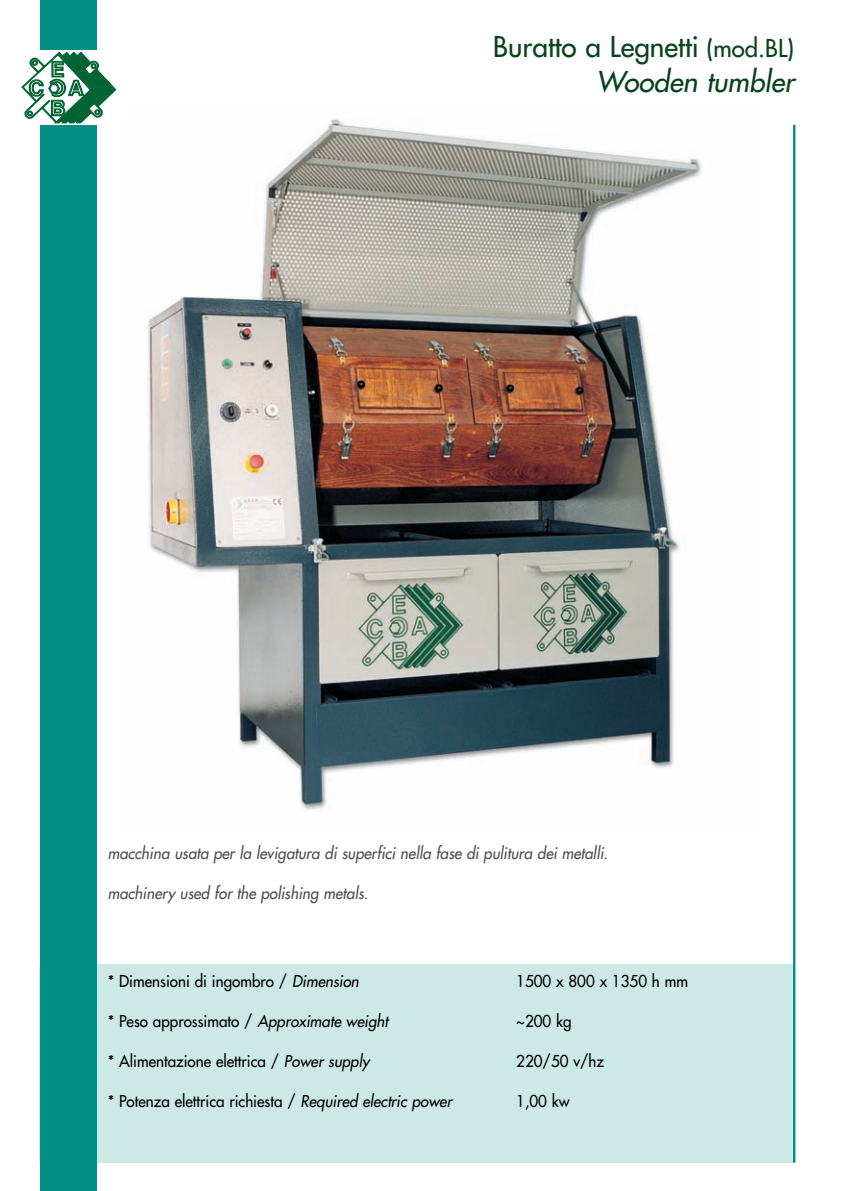
<style>
.page{position:relative;width:851px;height:1191px;background:#fff}
.page>*{position:absolute;margin:0;border:0;box-sizing:border-box;transform-origin:0 0}
.t1{font:28px/34.2px "Futura";color:#09431c;text-align:right}
.t2{font:16px "Futura";color:#000;scale:.95 1}
.t3{font:italic 16px "Futura";color:#4d4d4d;scale:.95 1}
.s1{font-size:24px}
.s2{font-style:italic}
</style>
<div class="page">
<div style="left:40px;top:964px;width:754px;height:198px;background:#cce9e6"></div>
<img style="left:147px;top:119px;width:554px;height:692px">
<div style="left:40px;top:0;width:56px;height:1191px;background:#008f82"></div>
<div style="left:11px;top:50px;width:114px;height:75px;background:#fff"></div>
<svg style="left:22px;top:52px;width:94px;height:71px"></svg>
<hr style="left:793px;top:125px;width:2px;height:1037px;background:#008f82">
<h1 class="t1" style="left:493px;top:32px;width:302px">Buratto a Legnetti <span class="s1">(mod.BL)<br></span><span class="s2">Wooden tumbler</span></h1>
<p class="t3" style="left:108px;top:845px;width:528px">macchina usata per la levigatura di superfici nella fase di pulitura dei metalli.</p>
<p class="t3" style="left:108px;top:885px;width:276px">machinery used for the polishing metals.</p>
<p class="t2" style="left:108px;top:972px;width:266px">* Dimensioni di ingombro / <span class="s2">Dimension</span></p>
<p class="t2" style="left:516px;top:972px;width:182px">1500 x 800 x 1350 h mm</p>
<p class="t2" style="left:108px;top:1012px;width:296px">* Peso approssimato / <span class="s2">Approximate weight</span></p>
<p class="t2" style="left:516px;top:1012px;width:60px">~200 kg</p>
<p class="t2" style="left:108px;top:1052px;width:277px">* Alimentazione elettrica / <span class="s2">Power supply</span></p>
<p class="t2" style="left:516px;top:1052px;width:94px">220/50 v/hz</p>
<p class="t2" style="left:108px;top:1092px;width:364px">* Potenza elettrica richiesta / <span class="s2">Required electric power</span></p>
<p class="t2" style="left:516px;top:1092px;width:58px">1,00 kw</p>
</div>
